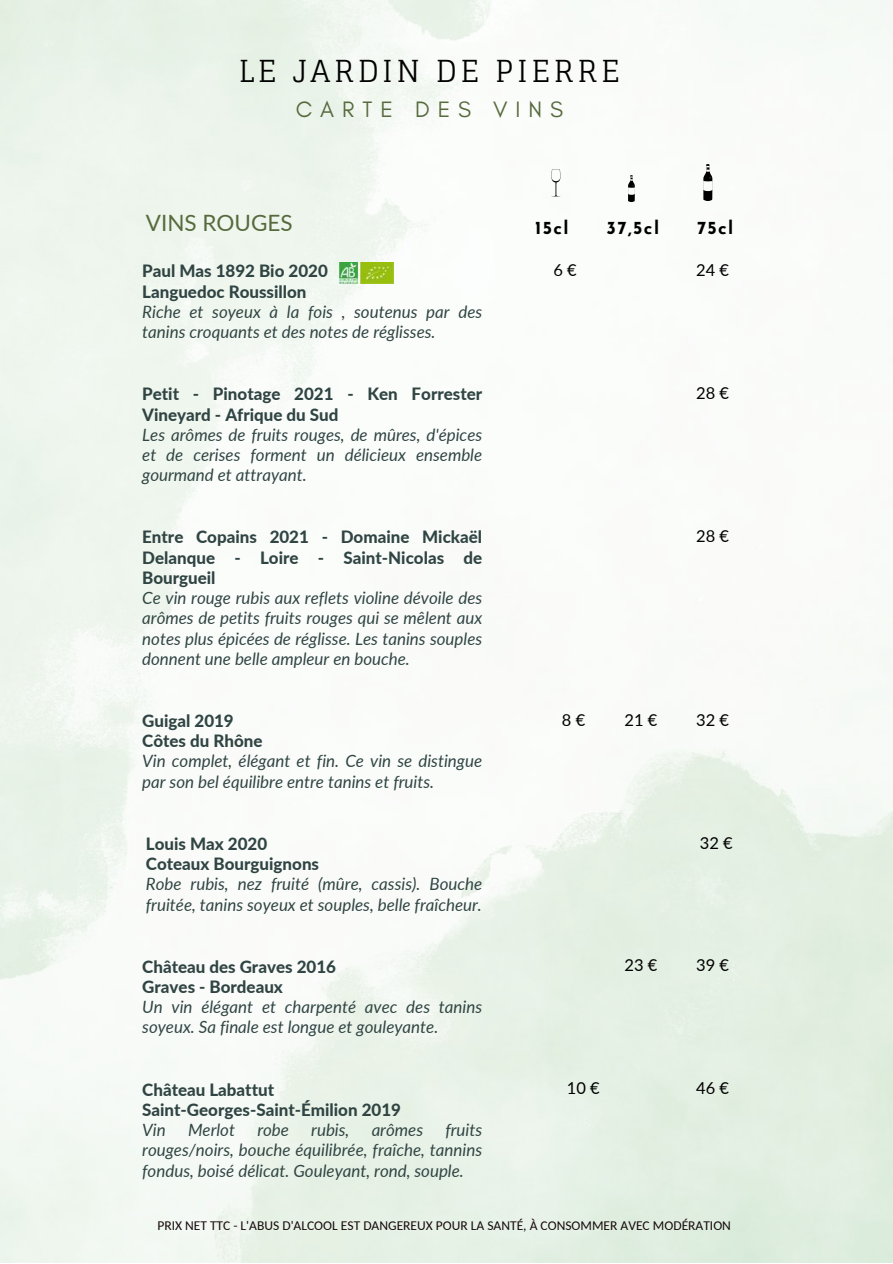
<style>
.page{position:relative;width:893px;height:1264px;background:#fff}
.page>*{position:absolute;margin:0;border:0;box-sizing:border-box;transform-origin:0 0}
.t1{font:30.3px "Glegoo";letter-spacing:.12em;color:#000}
.t2{font:22.65px "Glacial Indifference";letter-spacing:.35em;color:#576a3d}
.t3{font:22.5px "Lato";color:#576a3d}
.t4{font:700 18px "Josefin Sans";letter-spacing:.08em;color:#000}
.t5{font:italic 16.95px/20.2px "Lato";color:#304543}
.t6{font:800 16.95px/20.2px "Lato";color:#304543}
.t7{font:16.5px "Lato";color:#000}
.t8{font:13.5px "Carlito";color:#160a0b}
</style>
<div class="page">
<img style="left:0;top:0;width:892px;height:1262px">
<img style="left:340px;top:262px;width:54px;height:21px">
<svg style="left:551px;top:169px;width:9px;height:27px"></svg>
<svg style="left:703px;top:164px;width:9px;height:37px"></svg>
<svg style="left:628px;top:175px;width:6px;height:27px"></svg>
<h1 class="t1" style="left:239px;top:54px;width:382px">LE JARDIN DE PIERRE</h1>
<h2 class="t2" style="left:296px;top:96px;width:269px">CARTE DES VINS</h2>
<h3 class="t3" style="left:146px;top:209px;width:148px">VINS ROUGES</h3>
<p class="t6" style="left:142px;top:261px;width:187px">Paul Mas 1892 Bio 2020<br>Languedoc Roussillon</p>
<p class="t5" style="left:142px;top:301px;width:341px">Riche et soyeux à la fois , soutenus par des tanins croquants et des notes de réglisses.</p>
<p class="t6" style="left:142px;top:383px;width:341px">Petit - Pinotage 2021 - Ken Forrester<br>Vineyard - Afrique du Sud</p>
<p class="t5" style="left:142px;top:424px;width:341px;text-align:justify">Les arômes de fruits rouges, de mûres, d'épices et de cerises forment un délicieux ensemble gourmand et attrayant.</p>
<p class="t6" style="left:142px;top:526px;width:341px;text-align:justify">Entre Copains 2021 - Domaine Mickaël Delanque - Loire - Saint-Nicolas de Bourgueil</p>
<p class="t5" style="left:142px;top:587px;width:341px;text-align:justify">Ce vin rouge rubis aux reflets violine dévoile des arômes de petits fruits rouges qui se mêlent aux notes plus épicées de réglisse. Les tanins souples donnent une belle ampleur en bouche.</p>
<p class="t6" style="left:142px;top:710px;width:122px">Guigal 2019<br>Côtes du Rhône</p>
<p class="t5" style="left:142px;top:750px;width:341px">Vin complet, élégant et fin. Ce vin se distingue par son bel équilibre entre tanins et fruits.</p>
<p class="t6" style="left:146px;top:833px;width:175px">Louis Max 2020<br>Coteaux Bourguignons</p>
<p class="t5" style="left:146px;top:873px;width:338px">Robe rubis, nez fruité (mûre, cassis). Bouche fruitée, tanins soyeux et souples, belle fraîcheur.</p>
<p class="t6" style="left:142px;top:956px;width:195px">Château des Graves 2016<br>Graves - Bordeaux</p>
<p class="t5" style="left:142px;top:996px;width:341px">Un vin élégant et charpenté avec des tanins soyeux. Sa finale est longue et gouleyante.</p>
<p class="t6" style="left:142px;top:1078px;width:260px">Château Labattut<br>Saint-Georges-Saint-Émilion 2019</p>
<p class="t5" style="left:142px;top:1119px;width:25px">Vin</p>
<p class="t5" style="left:188px;top:1119px;width:49px">Merlot</p>
<p class="t5" style="left:257px;top:1119px;width:33px">robe</p>
<p class="t5" style="left:311px;top:1119px;width:40px">rubis,</p>
<p class="t5" style="left:371px;top:1119px;width:53px">arômes</p>
<p class="t5" style="left:142px;top:1119px;width:341px;text-align:justify;text-indent:303px">fruits rouges/noirs, bouche équilibrée, fraîche, tannins fondus, boisé délicat. Gouleyant, rond, souple.</p>
<p class="t4" style="left:535px;top:220px;width:35px">15cl</p>
<p class="t4" style="left:606px;top:220px;width:54px">37,5cl</p>
<p class="t4" style="left:697px;top:220px;width:38px">75cl</p>
<p class="t7" style="left:553px;top:260px;width:25px">6 €</p>
<p class="t7" style="left:696px;top:260px;width:34px">24 €</p>
<p class="t7" style="left:696px;top:383px;width:34px">28 €</p>
<p class="t7" style="left:696px;top:526px;width:34px">28 €</p>
<p class="t7" style="left:562px;top:709px;width:25px">8 €</p>
<p class="t7" style="left:624px;top:709px;width:34px">21 €</p>
<p class="t7" style="left:696px;top:709px;width:34px">32 €</p>
<p class="t7" style="left:699px;top:832px;width:34px">32 €</p>
<p class="t7" style="left:624px;top:955px;width:34px">23 €</p>
<p class="t7" style="left:696px;top:955px;width:34px">39 €</p>
<p class="t7" style="left:567px;top:1077px;width:34px">10 €</p>
<p class="t7" style="left:696px;top:1077px;width:34px">46 €</p>
<p class="t8" style="left:157px;top:1219px;width:575px">PRIX NET TTC - L'ABUS D'ALCOOL EST DANGEREUX POUR LA SANTÉ, À CONSOMMER AVEC MODÉRATION</p>
</div>
